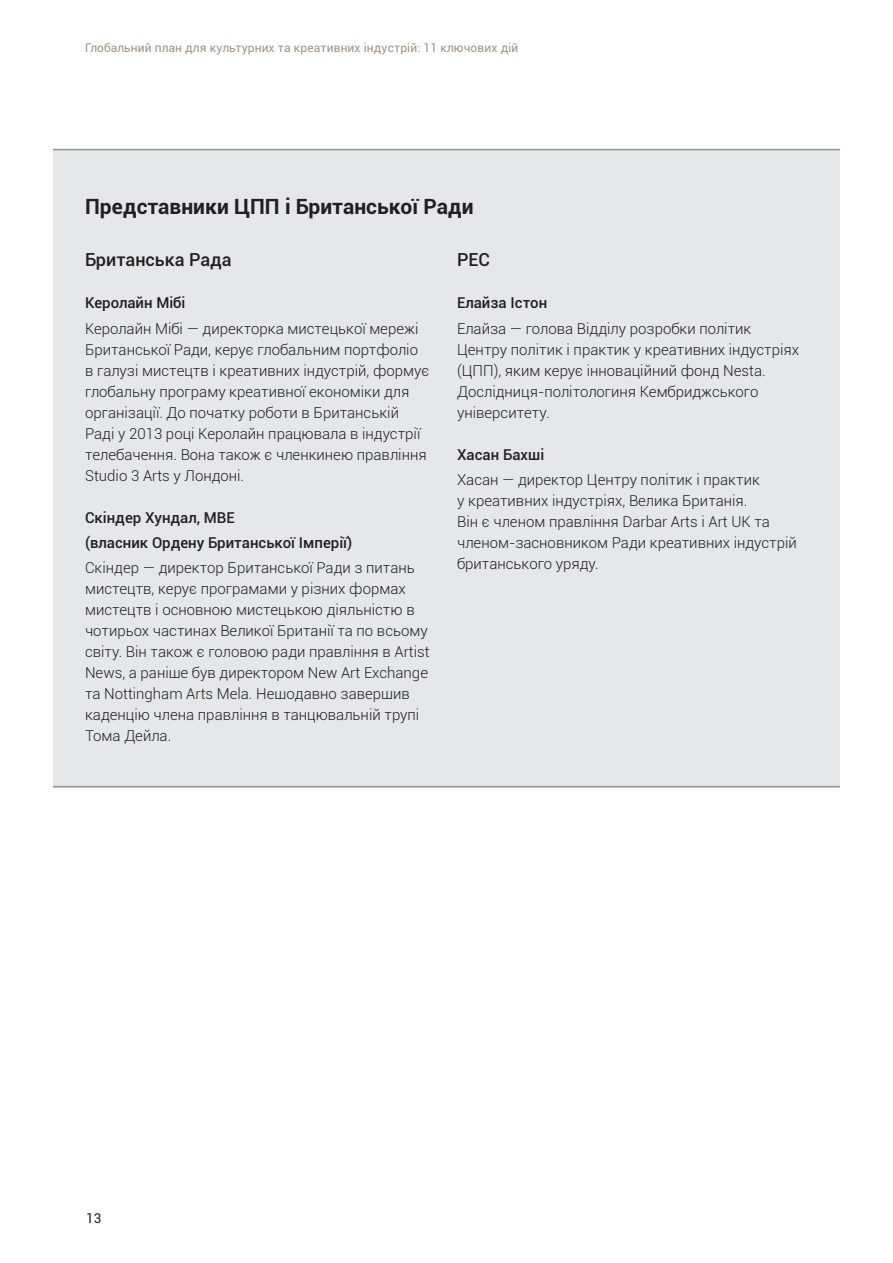
<style>
.page{position:relative;width:893px;height:1263px;background:#fff}
.page>*{position:absolute;margin:0;border:0;box-sizing:border-box;transform-origin:0 0}
.t1{font:700 21px "Roboto";color:#231f20}
.t2{font:500 18px "Roboto";color:#231f20}
.t3{font:300 15px/21px "Roboto";color:#231f20}
.t4{font:500 15px/25.2px "Roboto";color:#231f20}
.t5{font:13.5px "Roboto";color:#231f20}
.t6{font:12px "Roboto";letter-spacing:.01em;color:#a49484}
</style>
<div class="page">
<div style="left:53px;top:149px;width:787px;height:638px;background:#e6e7e9"></div>
<hr style="left:53px;top:149px;width:787px;height:1px;background:#939598">
<hr style="left:53px;top:786px;width:787px;height:1px;background:#939598">
<p class="t6" style="left:85px;top:39px;width:435px">Глобальний план для культурних та креативних індустрій: 11 ключових дій</p>
<h1 class="t1" style="left:85px;top:192px;width:390px">Представники ЦПП і Британської Ради</h1>
<p class="t2" style="left:85px;top:247px;width:148px">Британська Рада</p>
<p class="t4" style="left:85px;top:290px;width:102px">Керолайн Мібі</p>
<p class="t3" style="left:85px;top:317px;width:346px">Керолайн Мібі — директорка мистецької мережі Британської Ради, керує глобальним портфоліо в галузі мистецтв і креативних індустрій, формує глобальну програму креативної економіки для організації. До початку роботи в Британській Раді у 2013 році Керолайн працювала в індустрії телебачення. Вона також є членкинею правління Studio 3 Arts у Лондоні.</p>
<p class="t4" style="left:85px;top:504px;width:269px">Скіндер Хундал, MBE<br>(власник Ордену Британської Імперії)</p>
<p class="t3" style="left:85px;top:557px;width:346px">Скіндер — директор Британської Ради з питань мистецтв, керує програмами у різних формах мистецтв і основною мистецькою діяльністю в чотирьох частинах Великої Британії та по всьому світу. Він також є головою ради правління в Artist News, а раніше був директором New Art Exchange та Nottingham Arts Mela. Нещодавно завершив каденцію члена правління в танцювальній трупі Тома Дейла.</p>
<p class="t2" style="left:457px;top:247px;width:34px">PEC</p>
<p class="t4" style="left:457px;top:290px;width:92px">Елайза Істон</p>
<p class="t3" style="left:457px;top:317px;width:344px">Елайза — голова Відділу розробки політик Центру політик і практик у креативних індустріях (ЦПП), яким керує інноваційний фонд Nesta.<br>Дослідниця-політологиня Кембриджського університету.</p>
<p class="t4" style="left:457px;top:441px;width:89px">Хасан Бахші</p>
<p class="t3" style="left:457px;top:469px;width:341px">Хасан — директор Центру політик і практик<br>у креативних індустріях, Велика Британія.<br>Він є членом правління Darbar Arts і Art UK та членом-засновником Ради креативних індустрій британського уряду.</p>
<p class="t5" style="left:86px;top:1208px;width:17px">13</p>
</div>
